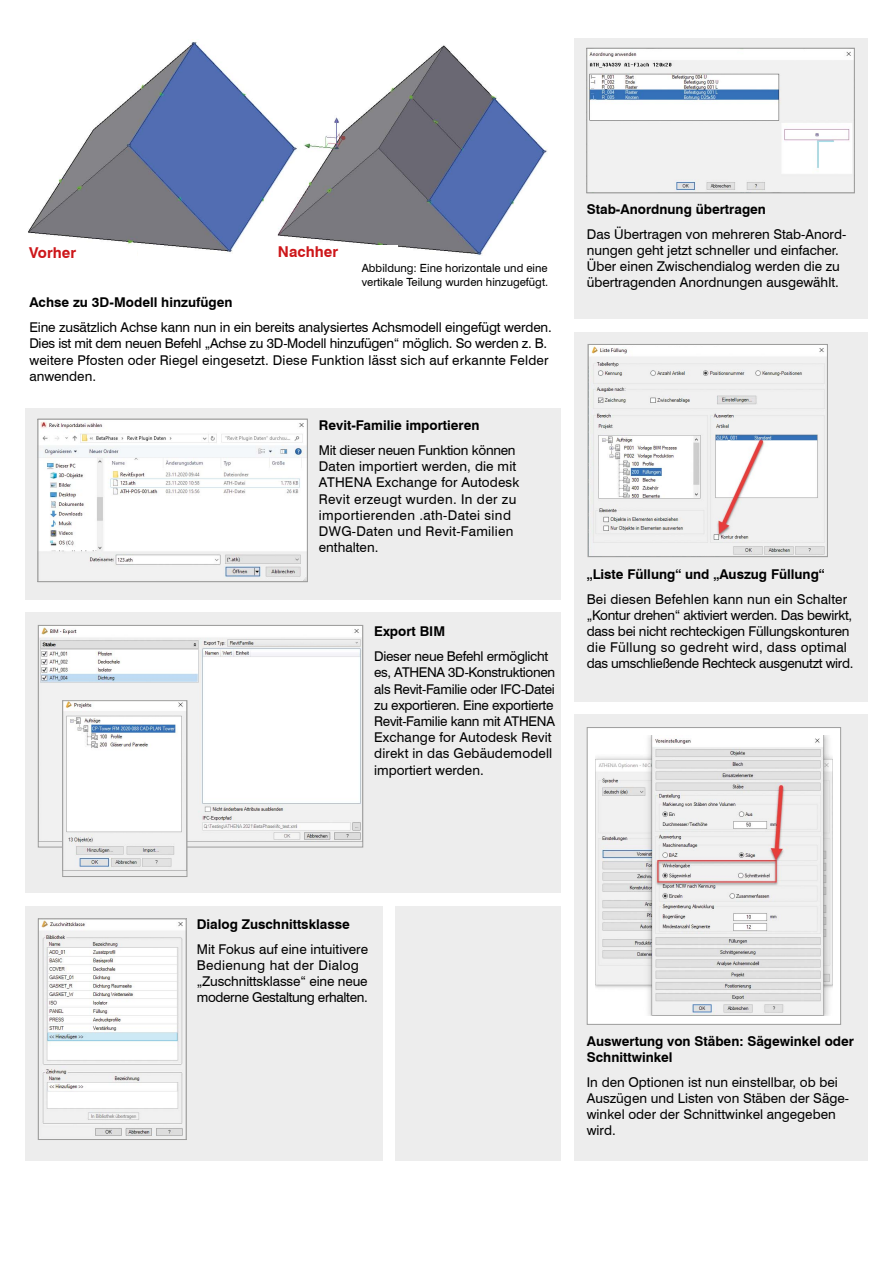
<style>
.page{position:relative;width:893px;height:1263px;background:#fff}
.page>*{position:absolute;margin:0;border:0;box-sizing:border-box;transform-origin:0 0}
.t1{font:700 15px "Swiss 721 BT";color:#cd171a}
.t2{font:13.5px/16.2px "Swiss 721 BT";color:#000}
.t3{font:13.5px/16.2px "Swiss 721 BT";letter-spacing:-.02em;color:#000}
.t4{font:700 13.5px/16.2px "Swiss 721 BT";color:#000}
.t5{font:11.25px/13.5px "Swiss 721 BT";color:#000}
</style>
<div class="page">
<div style="left:574px;top:38px;width:293px;height:281px;background:#ededed"></div>
<div style="left:574px;top:332px;width:293px;height:370px;background:#ededed"></div>
<div style="left:574px;top:714px;width:293px;height:447px;background:#ededed"></div>
<div style="left:26px;top:408px;width:535px;height:192px;background:#ededed"></div>
<div style="left:26px;top:612px;width:535px;height:281px;background:#ededed"></div>
<div style="left:26px;top:907px;width:357px;height:254px;background:#ededed"></div>
<div style="left:395px;top:907px;width:166px;height:254px;background:#ededed"></div>
<img style="left:28px;top:42px;width:519px;height:213px">
<img style="left:40px;top:421px;width:266px;height:159px">
<div style="left:38px;top:419px;width:270px;height:163px;border:1px solid #9d9d9c"></div>
<img style="left:40px;top:627px;width:321px;height:215px">
<div style="left:38px;top:625px;width:325px;height:222px;border:1px solid #9d9d9c"></div>
<img style="left:64px;top:702px;width:121px;height:165px">
<div style="left:62px;top:700px;width:125px;height:177px;border:1px solid #9d9d9c"></div>
<div style="left:587px;top:727px;width:254px;height:297px;background:#fff"></div>
<img style="left:596px;top:735px;width:236px;height:280px">
<div style="left:587px;top:727px;width:254px;height:298px;border:1px solid #9d9d9c"></div>
<img style="left:40px;top:920px;width:144px;height:216px">
<div style="left:38px;top:918px;width:148px;height:222px;border:1px solid #9d9d9c"></div>
<img style="left:588px;top:50px;width:265px;height:141px">
<div style="left:586px;top:48px;width:269px;height:145px;border:1px solid #9d9d9c"></div>
<img style="left:590px;top:346px;width:236px;height:209px">
<div style="left:588px;top:344px;width:240px;height:213px;border:1px solid #9d9d9c"></div>
<div style="left:29px;top:247px;width:108px;height:34px;background:#fff"></div>
<div style="left:278px;top:246px;width:120px;height:32px;background:#fff"></div>
<p class="t1" style="left:29px;top:244px;width:48px">Vorher</p>
<p class="t1" style="left:278px;top:243px;width:62px">Nachher</p>
<p class="t5" style="left:362px;top:262px;width:188px">Abbildung: Eine horizontale und eine vertikale Teilung wurden hinzugefügt.</p>
<p class="t4" style="left:29px;top:294px;width:205px">Achse zu 3D-Modell hinzufügen</p>
<p class="t2" style="left:29px;top:319px;width:524px">Eine zusätzlich Achse kann nun in ein bereits analysiertes Achsmodell eingefügt werden.<br>Dies ist mit dem neuen Befehl „Achse zu 3D-Modell hinzufügen“ möglich. So werden z. B. weitere Pfosten oder Riegel eingesetzt. Diese Funktion lässt sich auf erkannte Felder anwenden.</p>
<p class="t4" style="left:319px;top:417px;width:162px">Revit-Familie importieren</p>
<p class="t2" style="left:319px;top:442px;width:202px">Mit dieser neuen Funktion können<br>Daten importiert werden, die mit<br>ATHENA Exchange for Autodesk<br>Revit erzeugt wurden. In der zu importierenden .ath-Datei sind<br>DWG-Daten und Revit-Familien enthalten.</p>
<p class="t4" style="left:374px;top:623px;width:72px">Export BIM</p>
<p class="t3" style="left:374px;top:648px;width:182px">Dieser neue Befehl ermöglicht es, ATHENA 3D-Konstruktionen als Revit-Familie oder IFC-Datei zu exportieren. Eine exportierte<br>Revit-Familie kann mit ATHENA<br>Exchange for Autodesk Revit direkt in das Gebäudemodell importiert werden.</p>
<p class="t4" style="left:587px;top:201px;width:181px">Stab-Anordnung übertragen</p>
<p class="t2" style="left:587px;top:226px;width:261px">Das Übertragen von mehreren Stab-Anord&shy;nungen geht jetzt schneller und einfacher.<br>Über einen Zwischendialog werden die zu übertragenden Anordnungen ausgewählt.</p>
<p class="t4" style="left:587px;top:566px;width:240px">„Liste Füllung“ und „Auszug Füllung“</p>
<p class="t3" style="left:587px;top:590px;width:268px">Bei diesen Befehlen kann nun ein Schalter „Kontur drehen“ aktiviert werden. Das bewirkt, dass bei nicht rechteckigen Füllungskonturen die Füllung so gedreht wird, dass optimal das umschließende Rechteck ausgenutzt wird.</p>
<p class="t4" style="left:197px;top:916px;width:155px">Dialog Zuschnittsklasse</p>
<p class="t2" style="left:197px;top:941px;width:173px">Mit Fokus auf eine intuitivere<br>Bedienung hat der Dialog „Zuschnittsklasse“ eine neue moderne Gestaltung erhalten.</p>
<p class="t4" style="left:587px;top:1033px;width:269px">Auswertung von Stäben: Sägewinkel oder<br>Schnittwinkel</p>
<p class="t2" style="left:587px;top:1074px;width:264px">In den Optionen ist nun einstellbar, ob bei<br>Auszügen und Listen von Stäben der Säge&shy;winkel oder der Schnittwinkel angegeben wird.</p>
</div>
